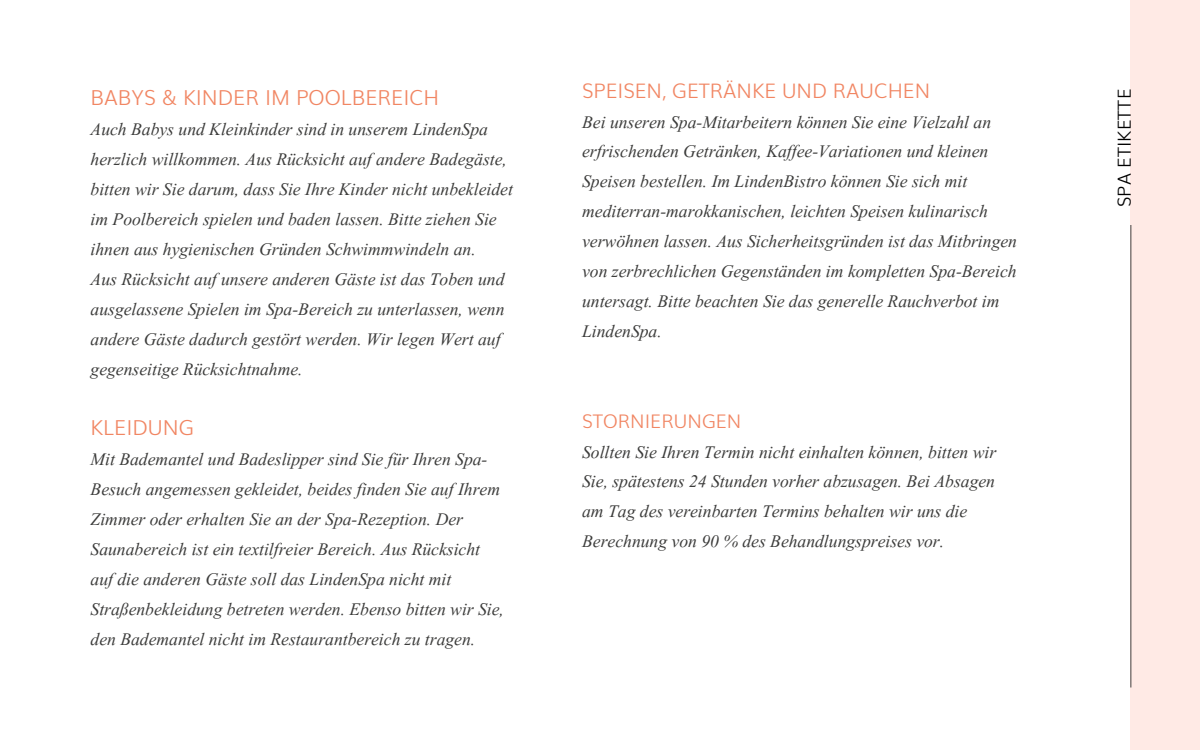
<style>
.page{position:relative;width:1200px;height:750px;background:#fff}
.page>*{position:absolute;margin:0;border:0;box-sizing:border-box;transform-origin:0 0}
.t1{font:italic 21.88px/30px "Aparajita";color:#3c3c3b}
.t2{font:300 20.62px "Muli";color:#f18663}
.t3{font:300 20px "Muli";color:#f18663}
.t4{font:300 18.75px "Muli";color:#f18663}
.t5{font:300 18px "Muli";letter-spacing:.01em;color:#000}
</style>
<div class="page">
<div style="left:1131px;top:0;width:69px;height:750px;background:#ffeae5"></div>
<hr style="left:1130px;top:225px;width:1px;height:463px;background:#414141">
<p class="t2" style="left:91px;top:81px;width:350px">BABYS &amp; KINDER IM POOLBEREICH</p>
<p class="t1" style="left:91px;top:115px;width:424px">Auch Babys und Kleinkinder sind in unserem LindenSpa herzlich willkommen. Aus Rücksicht auf andere Badegäste, bitten wir Sie darum, dass Sie Ihre Kinder nicht unbekleidet im Poolbereich spielen und baden lassen. Bitte ziehen Sie ihnen aus hygienischen Gründen Schwimmwindeln an.<br>Aus Rücksicht auf unsere anderen Gäste ist das Toben und ausgelassene Spielen im Spa-Bereich zu unterlassen, wenn andere Gäste dadurch gestört werden. Wir legen Wert auf gegenseitige Rücksichtnahme.</p>
<p class="t2" style="left:91px;top:411px;width:105px">KLEIDUNG</p>
<p class="t1" style="left:91px;top:445px;width:415px">Mit Bademantel und Badeslipper sind Sie für Ihren Spa-Besuch angemessen gekleidet, beides finden Sie auf Ihrem Zimmer oder erhalten Sie an der Spa-Rezeption. Der Saunabereich ist ein textilfreier Bereich. Aus Rücksicht auf die anderen Gäste soll das LindenSpa nicht mit Straßenbekleidung betreten werden. Ebenso bitten wir Sie, den Bademantel nicht im Restaurantbereich zu tragen.</p>
<p class="t3" style="left:582px;top:74px;width:350px">SPEISEN, GETRÄNKE UND RAUCHEN</p>
<p class="t1" style="left:582px;top:107px;width:436px">Bei unseren Spa-Mitarbeitern können Sie eine Vielzahl an erfrischenden Getränken, Kaffee-Variationen und kleinen Speisen bestellen. Im LindenBistro können Sie sich mit mediterran-marokkanischen, leichten Speisen kulinarisch verwöhnen lassen. Aus Sicherheitsgründen ist das Mitbringen von zerbrechlichen Gegenständen im kompletten Spa-Bereich untersagt. Bitte beachten Sie das generelle Rauchverbot im LindenSpa.</p>
<p class="t4" style="left:582px;top:406px;width:161px">STORNIERUNGEN</p>
<p class="t1" style="left:582px;top:437px;width:416px">Sollten Sie Ihren Termin nicht einhalten können, bitten wir Sie, spätestens 24 Stunden vorher abzusagen. Bei Absagen am Tag des vereinbarten Termins behalten wir uns die Berechnung von 90 % des Behandlungspreises vor.</p>
<p class="t5" style="left:1110px;top:207px;width:120px;rotate:-90deg">SPA ETIKETTE</p>
</div>
